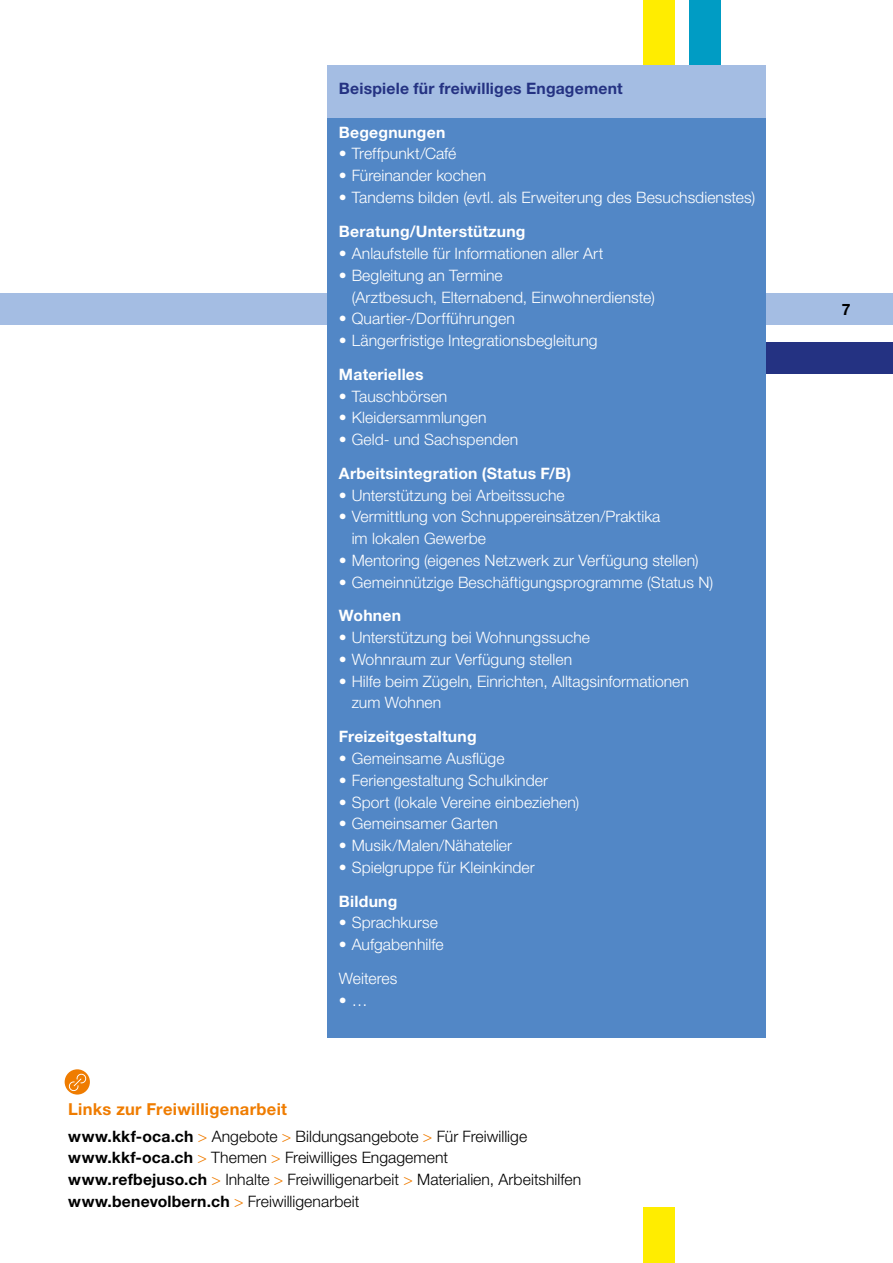
<style>
.page{position:relative;width:893px;height:1263px;background:#fff}
.page>*{position:absolute;margin:0;border:0;box-sizing:border-box;transform-origin:0 0}
.t1{font:700 16.5px "Helvetica Neue LT Pro";letter-spacing:.02em;color:#ef7c00}
.t2{font:300 15.75px/21.8px "Helvetica Neue LT Pro";letter-spacing:.005em;color:#fff}
.t3{font:300 15.75px/21.8px "Helvetica Neue LT Pro";color:#000}
.t4{font:700 15.75px "Helvetica Neue LT Pro";letter-spacing:.015em;color:#fff}
.t5{font:700 15.75px "Helvetica Neue LT Pro";letter-spacing:.01em;color:#243282}
.t6{font:700 15.75px "Helvetica Neue LT Pro";color:#000}
.s1{font-weight:700}
.s2{color:#ef7c00}
</style>
<div class="page">
<div style="left:0;top:293px;width:893px;height:31px;background:#a4bde3"></div>
<div style="left:645px;top:342px;width:248px;height:32px;background:#243282"></div>
<div style="left:643px;top:0;width:32px;height:158px;background:#ffed00"></div>
<div style="left:689px;top:0;width:32px;height:113px;background:#009cc4"></div>
<div style="left:643px;top:1208px;width:32px;height:55px;background:#ffed00"></div>
<div style="left:327px;top:74px;width:438px;height:963px;background:#5287c6"></div>
<div style="left:327px;top:65px;width:438px;height:53px;background:#a4bde3"></div>
<svg style="left:64px;top:1068px;width:27px;height:27px"></svg>
<div style="left:63px;top:1067px;width:29px;height:29px;border:2px solid #fff;border-radius:50%"></div>
<svg style="left:69px;top:1074px;width:17px;height:17px"></svg>
<p class="t5" style="left:339px;top:79px;width:285px">Beispiele für freiwilliges Engagement</p>
<p class="t4" style="left:339px;top:122px;width:108px">Begegnungen</p>
<p class="t2" style="left:339px;top:143px;width:119px">• Treffpunkt/Café</p>
<p class="t2" style="left:339px;top:164px;width:149px">• Füreinander kochen</p>
<p class="t2" style="left:339px;top:186px;width:418px">• Tandems bilden (evtl. als Erweiterung des Besuchsdienstes)</p>
<p class="t4" style="left:339px;top:222px;width:188px">Beratung/Unterstützung</p>
<p class="t2" style="left:339px;top:242px;width:266px">• Anlaufstelle für Informationen aller Art</p>
<p class="t2" style="left:352px;top:264px;width:305px;text-indent:-13px">• Begleitung an Termine<br>(Arztbesuch, Elternabend, Einwohnerdienste)</p>
<p class="t2" style="left:339px;top:308px;width:177px">• Quartier-/Dorfführungen</p>
<p class="t2" style="left:339px;top:329px;width:260px">• Längerfristige Integrationsbegleitung</p>
<p class="t4" style="left:339px;top:364px;width:86px">Materielles</p>
<p class="t2" style="left:339px;top:385px;width:110px">• Tauschbörsen</p>
<p class="t2" style="left:339px;top:407px;width:149px">• Kleidersammlungen</p>
<p class="t2" style="left:339px;top:428px;width:181px">• Geld- und Sachspenden</p>
<p class="t4" style="left:339px;top:463px;width:234px">Arbeitsintegration (Status F/B)</p>
<p class="t2" style="left:339px;top:484px;width:227px">• Unterstützung bei Arbeitssuche</p>
<p class="t2" style="left:352px;top:506px;width:310px;text-indent:-13px">• Vermittlung von Schnuppereinsätzen/Praktika im lokalen Gewerbe</p>
<p class="t2" style="left:339px;top:549px;width:361px">• Mentoring (eigenes Netzwerk zur Verfügung stellen)</p>
<p class="t2" style="left:339px;top:571px;width:376px">• Gemeinnützige Beschäftigungsprogramme (Status N)</p>
<p class="t4" style="left:339px;top:606px;width:64px">Wohnen</p>
<p class="t2" style="left:339px;top:626px;width:253px">• Unterstützung bei Wohnungssuche</p>
<p class="t2" style="left:339px;top:648px;width:235px">• Wohnraum zur Verfügung stellen</p>
<p class="t2" style="left:352px;top:670px;width:339px;text-indent:-13px">• Hilfe beim Zügeln, Einrichten, Alltagsinformationen zum Wohnen</p>
<p class="t4" style="left:339px;top:727px;width:139px">Freizeitgestaltung</p>
<p class="t2" style="left:339px;top:747px;width:167px">• Gemeinsame Ausflüge</p>
<p class="t2" style="left:339px;top:769px;width:211px">• Feriengestaltung Schulkinder</p>
<p class="t2" style="left:339px;top:791px;width:242px">• Sport (lokale Vereine einbeziehen)</p>
<p class="t2" style="left:339px;top:812px;width:160px">• Gemeinsamer Garten</p>
<p class="t2" style="left:339px;top:834px;width:175px">• Musik/Malen/Nähatelier</p>
<p class="t2" style="left:339px;top:856px;width:197px">• Spielgruppe für Kleinkinder</p>
<p class="t4" style="left:339px;top:891px;width:60px">Bildung</p>
<p class="t2" style="left:339px;top:911px;width:100px">• Sprachkurse</p>
<p class="t2" style="left:339px;top:927px;width:106px;line-height:33.8px">• Aufgabenhilfe<br>Weiteres</p>
<p class="t2" style="left:339px;top:989px;width:30px">• …</p>
<p class="t1" style="left:68px;top:1099px;width:220px">Links zur Freiwilligenarbeit</p>
<p class="t3" style="left:68px;top:1125px;width:514px"><span class="s1">www.kkf-oca.ch</span> <span class="s2">&gt;</span> Angebote <span class="s2">&gt;</span> Bildungsangebote <span class="s2">&gt;</span> Für Freiwillige <span class="s1">www.kkf-oca.ch</span> <span class="s2">&gt;</span> Themen <span class="s2">&gt;</span> Freiwilliges Engagement <span class="s1">www.refbejuso.ch</span> <span class="s2">&gt;</span> Inhalte <span class="s2">&gt;</span> Freiwilligenarbeit <span class="s2">&gt;</span> Materialien, Arbeitshilfen <span class="s1">www.benevolbern.ch</span> <span class="s2">&gt;</span> Freiwilligenarbeit</p>
<p class="t6" style="left:842px;top:299px;width:10px">7</p>
</div>
